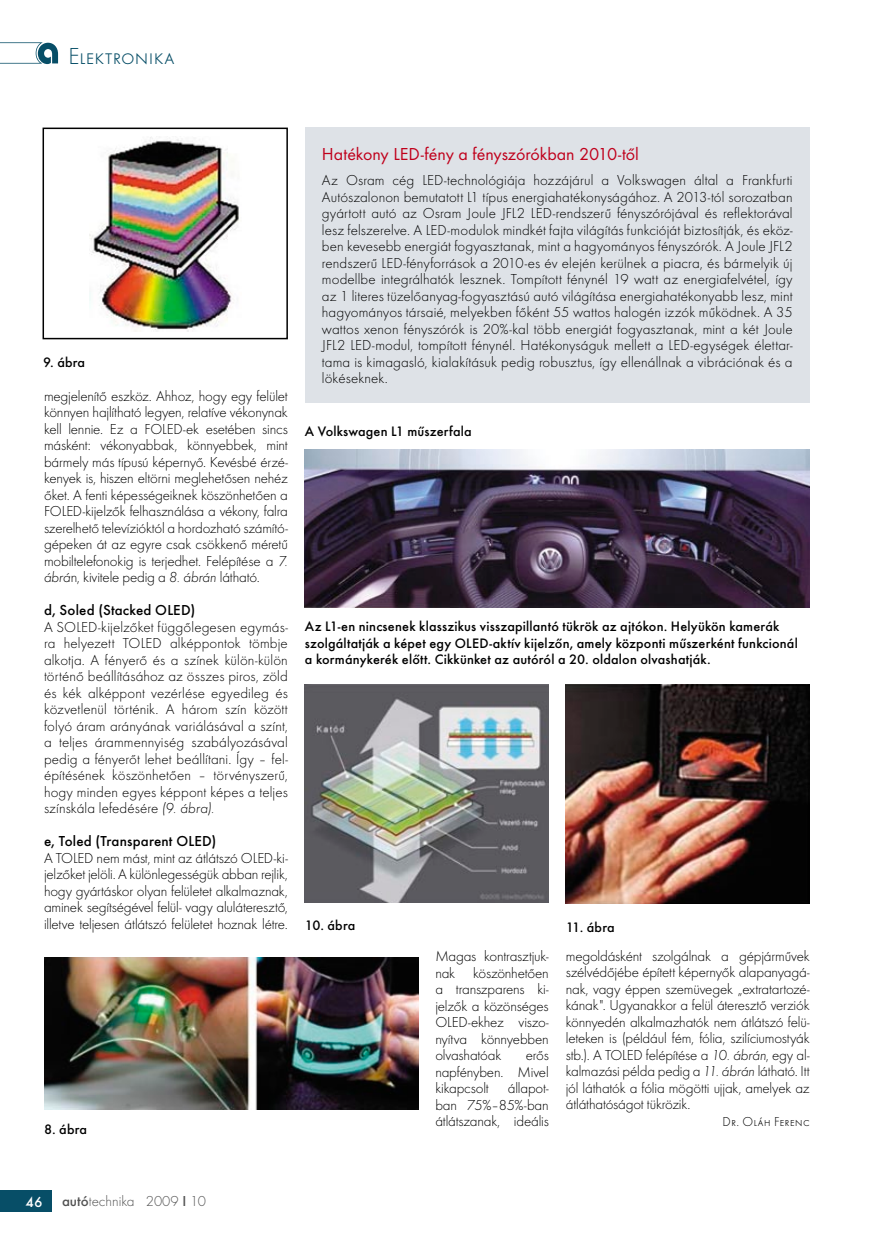
<style>
.page{position:relative;width:872px;height:1246px;background:#fff}
.page>*{position:absolute;margin:0;border:0;box-sizing:border-box;transform-origin:0 0}
.t1{font:300 24px "Futura TOT";color:#074e67}
.t2{font:18px "Futura TOT Boo";color:#c0001b}
.t3{font:300 15px/16.5px "Futura TOT";letter-spacing:-.005em;color:#000;text-align:justify}
.t4{font:300 15px "Futura TOT";color:#535353}
.t5{font:500 15px "Futura TOT";color:#fff}
.t6{font:500 14.25px/16.5px "Futura TOT";letter-spacing:.015em;color:#000}
.t7{font:300 13.5px "Futura TOT";color:#000}
.s1{font-style:italic}
.s2{font-weight:500}
</style>
<div class="page">
<div style="left:0;top:1191px;width:51px;height:21px;background:#074e67"></div>
<svg style="left:0;top:42px;width:58px;height:22px"></svg>
<div style="left:305px;top:128px;width:504px;height:275px;background:#dee2e7"></div>
<img style="left:305px;top:449px;width:504px;height:158px">
<img style="left:44px;top:957px;width:374px;height:153px">
<img style="left:90px;top:137px;width:149px;height:195px">
<div style="left:43px;top:128px;width:245px;height:211px;border:2px solid #000"></div>
<img style="left:305px;top:685px;width:244px;height:218px">
<img style="left:566px;top:685px;width:243px;height:219px">
<p class="t1" style="left:68px;top:43px;width:108px">Elektronika</p>
<p class="t6" style="left:43px;top:354px;width:43px">9. ábra</p>
<p class="t3" style="left:44px;top:388px;width:245px">megjelenítő eszköz. Ahhoz, hogy egy felület könnyen hajlítható legyen, relatíve vékonynak kell lennie. Ez a FOLED-ek esetében sincs másként: vékonyabbak, könnyebbek, mint bármely más típusú képernyő. Kevésbé érzé&shy;kenyek is, hiszen eltörni meglehetősen nehéz őket. A fenti képességeiknek köszönhetően a FOLED-kijelzők felhasználása a vékony, falra szerelhető televízióktól a hordozható számító&shy;gépeken át az egyre csak csökkenő méretű mobiltelefonokig is terjedhet. Felépítése a <span class="s1">7. ábrá</span>n, kivitele pedig a <span class="s1">8. ábrán</span> látható.</p>
<p class="t3" style="left:44px;top:602px;width:245px;text-align:left"><span class="s2">d, Soled (Stacked OLED)<br></span>A SOLED-kijelzőket függőlegesen egymás&shy;ra helyezett TOLED alképpontok tömbje alkotja. A fényerő és a színek külön-külön történő beállításához az összes piros, zöld és kék alképpont vezérlése egyedileg és közvetlenül történik. A három szín között folyó áram arányának variálásával a színt, a teljes árammennyiség szabályozásával pedig a fényerőt lehet beállítani. Így – fel&shy;építésének köszönhetően – törvényszerű, hogy minden egyes képpont képes a teljes színskála lefedésére <span class="s1">(9. ábra).</span></p>
<p class="t3" style="left:44px;top:833px;width:245px;text-align:left"><span class="s2">e, Toled (Transparent OLED)<br></span>A TOLED nem mást, mint az átlátszó OLED-ki&shy;jelzőket jelöli. A különlegességük abban rejlik, hogy gyártáskor olyan felületet alkalmaznak, aminek segítségével felül- vagy aluláteresztő, illetve teljesen átlátszó felületet hoznak létre.</p>
<p class="t6" style="left:44px;top:1121px;width:45px">8. ábra</p>
<p class="t2" style="left:322px;top:144px;width:318px">Hatékony LED-fény a fényszórókban 2010-től</p>
<p class="t3" style="left:322px;top:172px;width:472px">Az Osram cég LED-technológiája hozzájárul a Volkswagen által a Frankfurti Autószalonon bemutatott L1 típus energiahatékonyságához. A 2013-tól sorozatban gyártott autó az Osram Joule JFL2 LED-rendszerű fényszórójával és reflektorával lesz felszerelve. A LED-modulok mindkét fajta világítás funkcióját biztosítják, és eköz&shy;ben kevesebb energiát fogyasztanak, mint a hagyományos fényszórók. A Joule JFL2 rendszerű LED-fényforrások a 2010-es év elején kerülnek a piacra, és bármelyik új modellbe integrálhatók lesznek. Tompított fénynél 19 watt az energiafelvétel, így az 1 literes tüzelőanyag-fogyasztású autó világítása energiahatékonyabb lesz, mint hagyományos társaié, melyekben főként 55 wattos halogén izzók működnek. A 35 wattos xenon fényszórók is 20%-kal több energiát fogyasztanak, mint a két Joule JFL2 LED-modul, tompított fénynél. Hatékonyságuk mellett a LED-egységek élettar&shy;tama is kimagasló, kialakításuk pedig robusztus, így ellenállnak a vibrációnak és a lökéseknek.</p>
<p class="t6" style="left:305px;top:423px;width:168px">A Volkswagen L1 műszerfala</p>
<p class="t6" style="left:305px;top:618px;width:494px">Az L1-en nincsenek klasszikus visszapillantó tükrök az ajtókon. Helyükön kamerák szolgáltatják a képet egy OLED-aktív kijelzőn, amely központi műszerként funkcionál a kormánykerék előtt. Cikkünket az autóról a 20. oldalon olvashatják.</p>
<p class="t6" style="left:305px;top:917px;width:52px">10. ábra</p>
<p class="t6" style="left:566px;top:919px;width:50px">11. ábra</p>
<p class="t3" style="left:566px;top:948px;width:245px">megoldásként szolgálnak a gépjárművek szélvédőjébe épített képernyők alapanyagá&shy;nak, vagy éppen szemüvegek „extratartozé&shy;kának". Ugyanakkor a felül áteresztő verziók könnyedén alkalmazhatók nem átlátszó felü&shy;leteken is (például fém, fólia, szilíciumostyák stb.). A TOLED felépítése a <span class="s1">10. ábrán</span>, egy al&shy;kalmazási példa pedig a <span class="s1">11. ábrán</span> látható. Itt jól láthatók a fólia mögötti ujjak, amelyek az átláthatóságot tükrözik.</p>
<p class="t7" style="left:722px;top:1114px;width:89px">Dr. Oláh Ferenc</p>
<p class="t3" style="left:435px;top:948px;width:115px">Magas kontrasztjuk&shy;nak köszönhetően a transzparens ki&shy;jelzők a közönséges OLED-ekhez viszo&shy;nyítva könnyebben olvashatóak</p>
<p class="t3" style="left:435px;top:1047px;width:115px;text-indent:90px">erős napfényben. Mivel kikapcsolt</p>
<p class="t3" style="left:435px;top:1080px;width:115px;text-indent:73px">állapot&shy;ban 75%–85%-ban átlátszanak, ideális</p>
<p class="t5" style="left:26px;top:1193px;width:19px">46</p>
<p class="t4" style="left:62px;top:1193px;width:145px"><span class="s2">autó</span>technika 2009 <span class="s2">I</span> 10</p>
</div>
